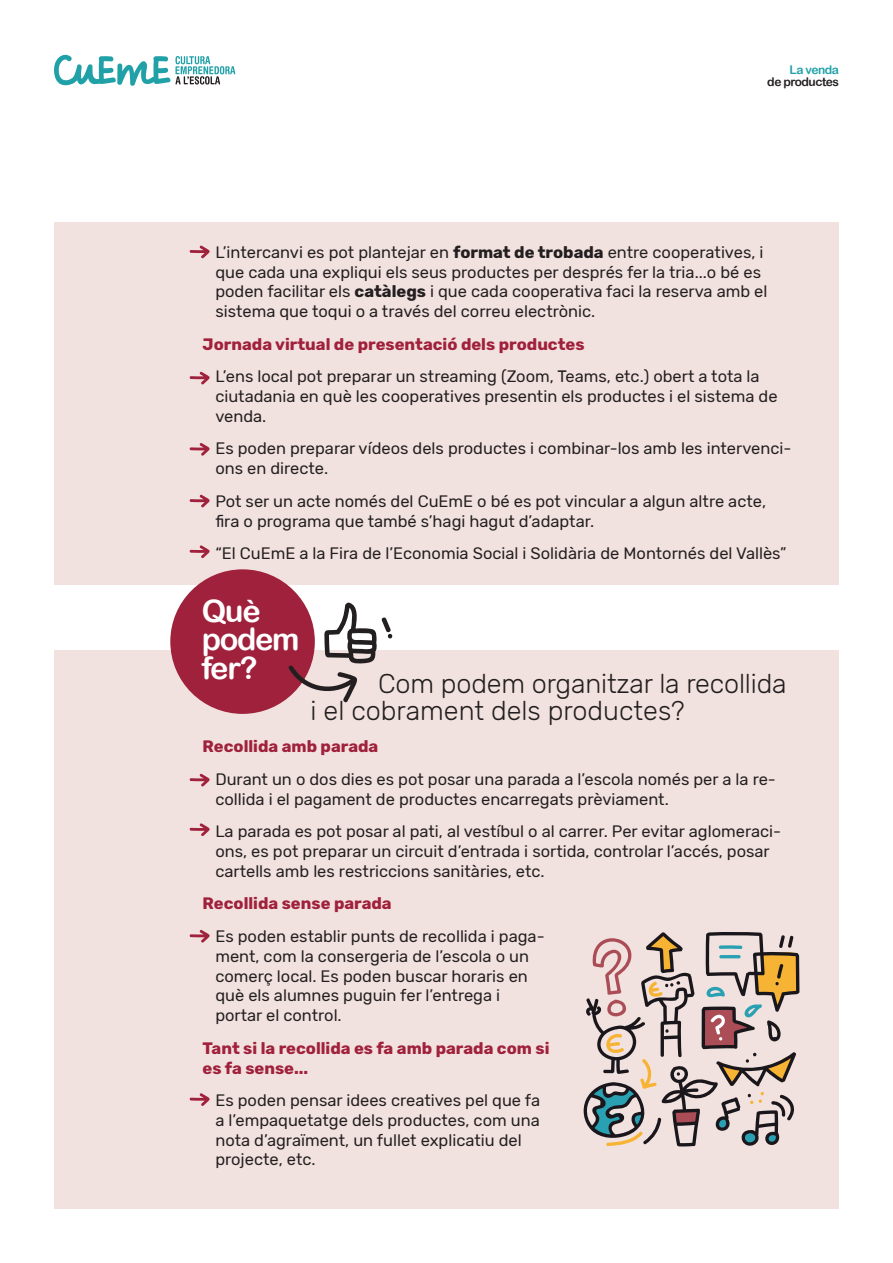
<style>
.page{position:relative;width:893px;height:1263px;background:#fff}
.page>*{position:absolute;margin:0;border:0;box-sizing:border-box;transform-origin:0 0}
.t1{font:30.9px/28.5px "Arial Rounded MT Bold";letter-spacing:-.04em;color:#fff}
.t2{font:300 27px/27px "Rubik";letter-spacing:-.005em;color:#231f20}
.t3{font:16.5px/19.8px "Rubik";color:#231f20}
.t4{font:700 16.5px/19.8px "Rubik";color:#a0213c}
.t5{font:12px "Arial Rounded MT Bold";letter-spacing:-.04em;color:#231f20}
.t6{font:12px "Arial Rounded MT Bold";letter-spacing:-.04em;color:#20a1a8}
.s1{font-weight:700}
</style>
<div class="page">
<svg style="left:54px;top:54px;width:181px;height:32px"></svg>
<div style="left:54px;top:223px;width:785px;height:362px;background:#f2e2df"></div>
<div style="left:54px;top:651px;width:785px;height:558px;background:#f2e2df"></div>
<svg style="left:189px;top:823px;width:21px;height:13px"></svg>
<svg style="left:189px;top:1093px;width:21px;height:13px"></svg>
<svg style="left:189px;top:773px;width:21px;height:14px"></svg>
<svg style="left:189px;top:930px;width:21px;height:13px"></svg>
<svg style="left:189px;top:245px;width:21px;height:14px"></svg>
<svg style="left:189px;top:443px;width:21px;height:13px"></svg>
<svg style="left:189px;top:371px;width:21px;height:14px"></svg>
<svg style="left:189px;top:494px;width:21px;height:14px"></svg>
<svg style="left:189px;top:545px;width:21px;height:13px"></svg>
<div style="left:170px;top:569px;width:145px;height:145px;background:#a0213c;border-radius:50%"></div>
<svg style="left:287px;top:602px;width:106px;height:101px"></svg>
<svg style="left:583px;top:932px;width:216px;height:215px"></svg>
<p class="t6" style="left:790px;top:62px;width:51px">La venda</p>
<p class="t5" style="left:767px;top:74px;width:73px">de productes</p>
<p class="t3" style="left:215px;top:243px;width:554px">L’intercanvi es pot plantejar en <span class="s1">format de trobada</span> entre cooperatives, i que cada una expliqui els seus productes per després fer la tria...o bé es poden facilitar els <span class="s1">catàlegs</span> i que cada cooperativa faci la reserva amb el sistema que toqui o a través del correu electrònic.</p>
<p class="t4" style="left:203px;top:335px;width:383px">Jornada virtual de presentació dels productes</p>
<p class="t3" style="left:215px;top:367px;width:564px">L’ens local pot preparar un streaming (Zoom, Teams, etc.) obert a tota la ciutadania en què les cooperatives presentin els productes i el sistema de venda.</p>
<p class="t3" style="left:215px;top:439px;width:577px">Es poden preparar vídeos dels productes i combinar-los amb les intervenci&shy;ons en directe.</p>
<p class="t3" style="left:215px;top:492px;width:552px">Pot ser un acte només del CuEmE o bé es pot vincular a algun altre acte, fira o programa que també s’hagi hagut d’adaptar.</p>
<p class="t3" style="left:215px;top:544px;width:573px">“El CuEmE a la Fira de l’Economia Social i Solidària de Montornés del Vallès”</p>
<h1 class="t1" style="left:202px;top:596px;width:99px">Què podem fer?</h1>
<h2 class="t2" style="left:311px;top:670px;width:478px;text-indent:68px">Com podem organitzar la recollida i el cobrament dels productes?</h2>
<p class="t4" style="left:203px;top:737px;width:177px">Recollida amb parada</p>
<p class="t3" style="left:215px;top:770px;width:562px">Durant un o dos dies es pot posar una parada a l’escola només per a la re&shy;collida i el pagament de productes encarregats prèviament.</p>
<p class="t3" style="left:215px;top:822px;width:567px">La parada es pot posar al pati, al vestíbul o al carrer. Per evitar aglomeraci&shy;ons, es pot preparar un circuit d’entrada i sortida, controlar l’accés, posar cartells amb les restriccions sanitàries, etc.</p>
<p class="t4" style="left:203px;top:894px;width:191px">Recollida sense parada</p>
<p class="t3" style="left:215px;top:927px;width:331px">Es poden establir punts de recollida i paga&shy;ment, com la consergeria de l’escola o un comerç local. Es poden buscar horaris en què els alumnes puguin fer l’entrega i portar el control.</p>
<p class="t4" style="left:203px;top:1038px;width:348px">Tant si la recollida es fa amb parada com si es fa sense...</p>
<p class="t3" style="left:215px;top:1091px;width:326px">Es poden pensar idees creatives pel que fa a l’empaquetatge dels productes, com una nota d’agraïment, un fullet explicatiu del projecte, etc.</p>
</div>
